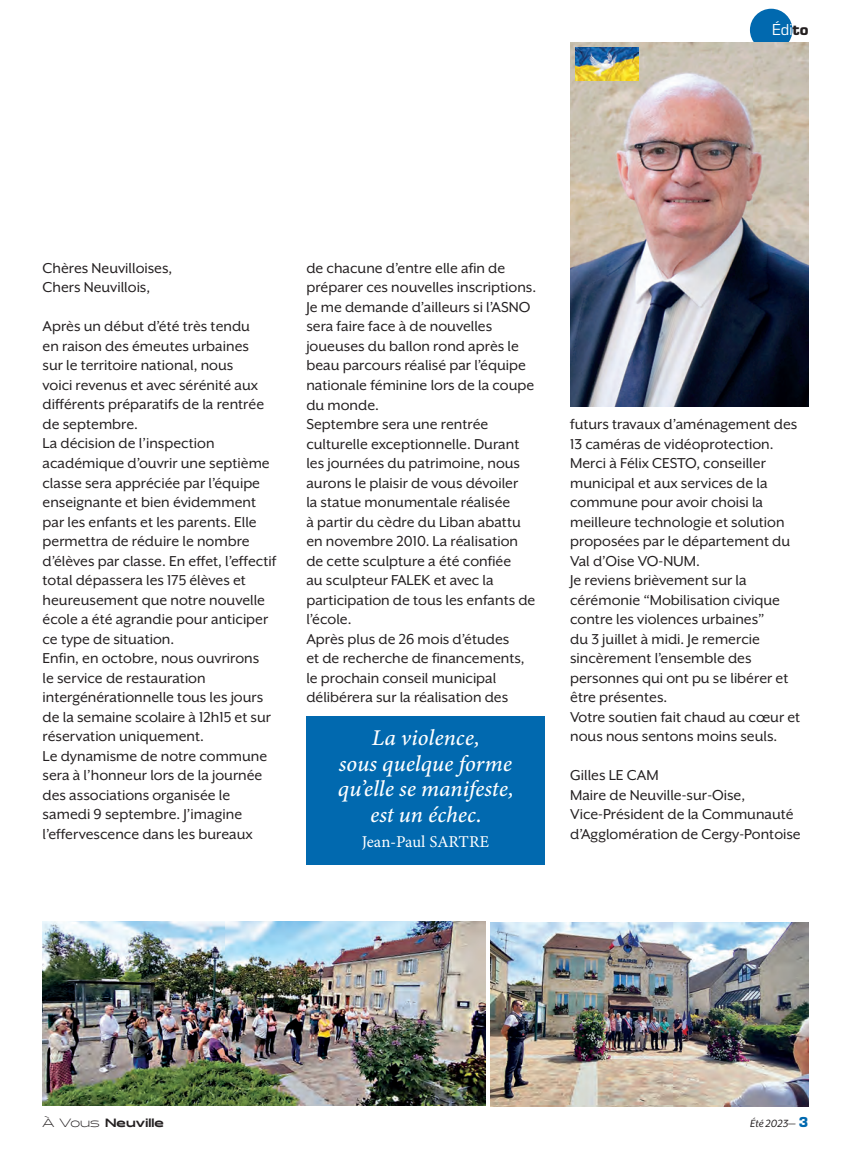
<style>
.page{position:relative;width:851px;height:1149px;background:#fff}
.page>*{position:absolute;margin:0;border:0;box-sizing:border-box;transform-origin:0 0}
.t1{font:italic 22.5px "Minion Variable Concept";color:#fff}
.t2{font:16.5px/19.5px "Mr Eaves XL San OT";color:#231f20}
.t3{font:16.5px "Minion Variable Concept";color:#fff}
.t4{font:16.5px "Eurostile";color:#fff}
.t5{font:900 12px "Halogen";color:#231f20}
.t6{font:italic 12px "Mr Eaves XL San OT";color:#231f20}
.s1{font-weight:900;color:#231f20}
.s2{font-weight:300}
.s3{font-family:"Eurostile";font-weight:900;font-style:normal;font-size:15px;color:#0169af}
</style>
<div class="page">
<div style="left:749px;top:9px;width:43px;height:42px;background:#0169af;border-radius:50%"></div>
<img style="left:570px;top:43px;width:238px;height:363px">
<div style="left:306px;top:716px;width:238px;height:149px;background:#0169af"></div>
<img style="left:575px;top:47px;width:63px;height:34px">
<img style="left:43px;top:921px;width:442px;height:184px">
<img style="left:490px;top:922px;width:318px;height:184px">
<p class="t4" style="left:772px;top:18px;width:38px">Édi<span class="s1">to</span></p>
<p class="t2" style="left:43px;top:258px;width:131px">Chères Neuvilloises,</p>
<p class="t2" style="left:43px;top:277px;width:109px">Chers Neuvillois,</p>
<p class="t2" style="left:43px;top:316px;width:223px">Après un début d’été très tendu en raison des émeutes urbaines sur le territoire national, nous voici revenus et avec sérénité aux différents préparatifs de la rentrée de septembre.</p>
<p class="t2" style="left:43px;top:433px;width:235px">La décision de l’inspection académique d’ouvrir une septième classe sera appréciée par l’équipe enseignante et bien évidemment par les enfants et les parents. Elle permettra de réduire le nombre d’élèves par classe. En effet, l’effectif total dépassera les 175 élèves et heureusement que notre nouvelle école a été agrandie pour anticiper ce type de situation.</p>
<p class="t2" style="left:43px;top:648px;width:230px">Enfin, en octobre, nous ouvrirons le service de restauration intergénérationnelle tous les jours de la semaine scolaire à 12h15 et sur réservation uniquement.</p>
<p class="t2" style="left:43px;top:746px;width:226px">Le dynamisme de notre commune sera à l’honneur lors de la journée des associations organisée le samedi 9 septembre. J’imagine l’effervescence dans les bureaux</p>
<p class="t2" style="left:306px;top:258px;width:231px">de chacune d’entre elle afin de préparer ces nouvelles inscriptions.<br>Je me demande d’ailleurs si l’ASNO sera faire face à de nouvelles joueuses du ballon rond après le beau parcours réalisé par l’équipe nationale féminine lors de la coupe du monde.</p>
<p class="t2" style="left:306px;top:414px;width:230px">Septembre sera une rentrée culturelle exceptionnelle. Durant les journées du patrimoine, nous aurons le plaisir de vous dévoiler<br>la statue monumentale réalisée<br>à partir du cèdre du Liban abattu en novembre 2010. La réalisation de cette sculpture a été confiée<br>au sculpteur FALEK et avec la participation de tous les enfants de l’école.</p>
<p class="t2" style="left:306px;top:629px;width:220px">Après plus de 26 mois d’études et de recherche de financements, le prochain conseil municipal délibérera sur la réalisation des</p>
<p class="t1" style="left:372px;top:722px;width:108px">La violence,</p>
<p class="t1" style="left:339px;top:747px;width:174px">sous quelque forme</p>
<p class="t1" style="left:338px;top:773px;width:176px">qu’elle se manifeste,</p>
<p class="t1" style="left:370px;top:798px;width:112px">est un échec.</p>
<p class="t3" style="left:361px;top:830px;width:129px">Jean-Paul SARTRE</p>
<p class="t2" style="left:570px;top:414px;width:229px">futurs travaux d’aménagement des<br>13 caméras de vidéoprotection.<br>Merci à Félix CESTO, conseiller municipal et aux services de la commune pour avoir choisi la meilleure technologie et solution proposées par le département du<br>Val d’Oise VO-NUM.</p>
<p class="t2" style="left:570px;top:570px;width:220px">Je reviens brièvement sur la cérémonie “Mobilisation civique contre les violences urbaines”<br>du 3 juillet à midi. Je remercie sincèrement l’ensemble des personnes qui ont pu se libérer et être présentes.</p>
<p class="t2" style="left:570px;top:707px;width:232px">Votre soutien fait chaud au cœur et nous nous sentons moins seuls.</p>
<p class="t2" style="left:570px;top:765px;width:90px">Gilles LE CAM</p>
<p class="t2" style="left:570px;top:785px;width:176px">Maire de Neuville-sur-Oise,</p>
<p class="t2" style="left:570px;top:804px;width:232px">Vice-Président de la Communauté d’Agglomération de Cergy-Pontoise</p>
<p class="t5" style="left:43px;top:1114px;width:123px"><span class="s2">À Vous</span> Neuville</p>
<p class="t6" style="left:750px;top:1116px;width:60px">Été 2023— <span class="s3">3</span></p>
</div>
